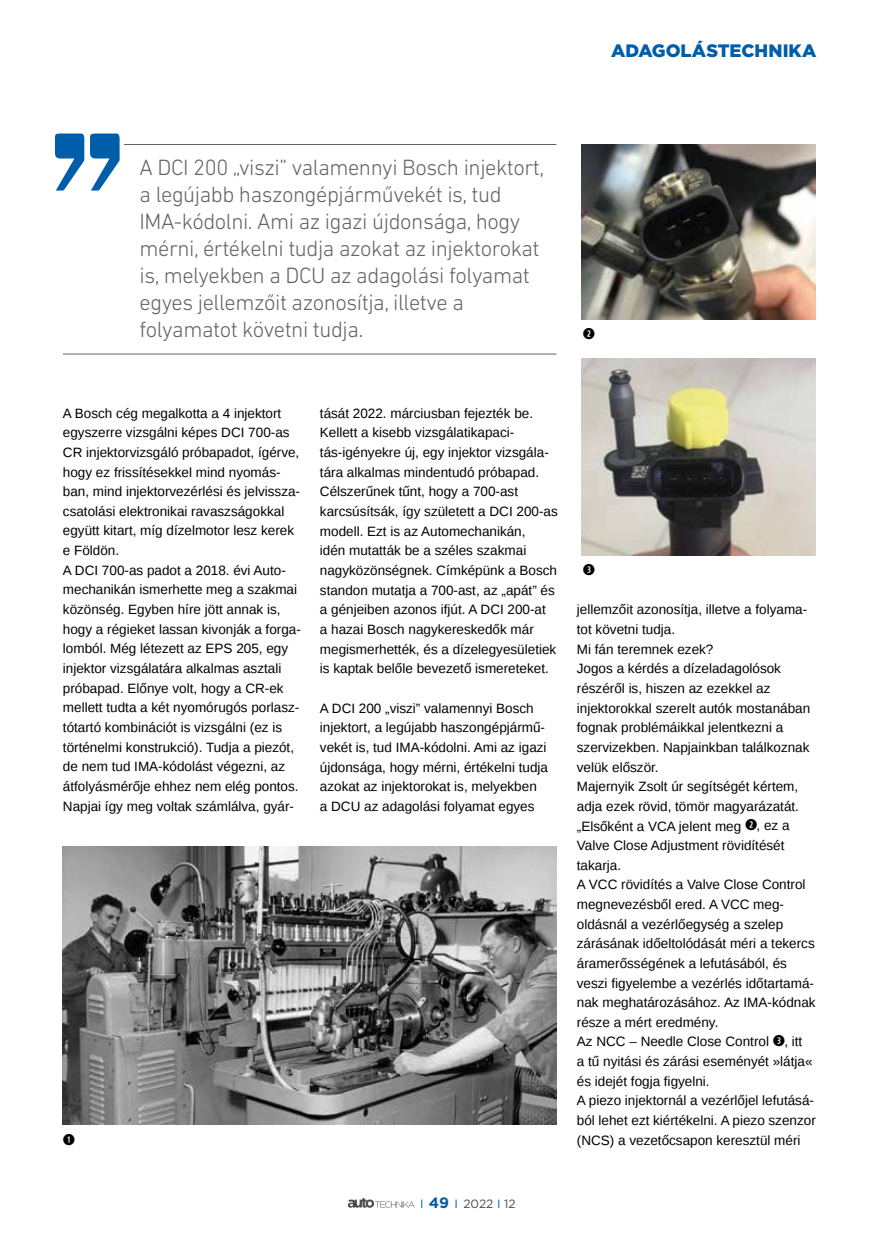
<style>
.page{position:relative;width:872px;height:1246px;background:#fff}
.page>*{position:absolute;margin:0;border:0;box-sizing:border-box;transform-origin:0 0}
.t1{font:300 22.5px/27px "DIN Next LT Pro";letter-spacing:-.02em;color:#646363}
.t2{font:900 18px "Gotham";letter-spacing:-.005em;color:#005da9}
.t3{font:15px "Combi Numerals Ltd";color:#000}
.t4{font:13.5px/19.6px "Liberation Sans";color:#000}
.t5{font:12px "Gotham";color:#4a4a49}
.s1{font-family:"Combi Numerals Ltd";font-size:15px}
.s2{color:#005da9}
.s3{font-weight:700;font-size:15px;color:#005da9}
</style>
<div class="page">
<svg style="left:348px;top:1198px;width:67px;height:10px"></svg>
<img style="left:63px;top:847px;width:493px;height:277px">
<img style="left:582px;top:145px;width:234px;height:174px">
<img style="left:582px;top:358px;width:234px;height:197px">
<hr style="left:63px;top:144px;width:493px;height:1px;background:#646363">
<hr style="left:63px;top:354px;width:493px;height:1px;background:#646363">
<svg style="left:55px;top:133px;width:70px;height:58px"></svg>
<h2 class="t2" style="left:611px;top:38px;width:207px">ADAGOLÁSTECHNIKA</h2>
<p class="t1" style="left:139px;top:153px;width:406px">A DCI 200 „viszi” valamennyi Bosch injektort, a legújabb haszongépjárművekét is, tud IMA-kódolni. Ami az igazi újdonsága, hogy mérni, értékelni tudja azokat az injektorokat is, melyekben a DCU az adagolási folyamat egyes jellemzőit azonosítja, illetve a folyamatot követni tudja.</p>
<p class="t3" style="left:583px;top:325px;width:14px">➋</p>
<p class="t4" style="left:63px;top:404px;width:239px">A Bosch cég megalkotta a 4 injektort egyszerre vizsgálni képes DCI 700-as CR injektorvizsgáló próbapadot, ígérve, hogy ez frissítésekkel mind nyomás&shy;ban, mind injektorvezérlési és jelvissza&shy;csatolási elektronikai ravaszságokkal együtt kitart, míg dízelmotor lesz kerek e Földön.<br>A DCI 700-as padot a 2018. évi Auto&shy;mechanikán ismerhette meg a szakmai közönség. Egyben híre jött annak is, hogy a régieket lassan kivonják a forga&shy;lomból. Még létezett az EPS 205, egy injektor vizsgálatára alkalmas asztali próbapad. Előnye volt, hogy a CR-ek mellett tudta a két nyomórugós porlasz&shy;tótartó kombinációt is vizsgálni (ez is történelmi konstrukció). Tudja a piezót, de nem tud IMA-kódolást végezni, az átfolyásmérője ehhez nem elég pontos.<br>Napjai így meg voltak számlálva, gyár-</p>
<p class="t4" style="left:320px;top:404px;width:239px">tását 2022. márciusban fejezték be.<br>Kellett a kisebb vizsgálatikapaci&shy;tás-igényekre új, egy injektor vizsgála&shy;tára alkalmas mindentudó próbapad.<br>Célszerűnek tűnt, hogy a 700-ast karcsúsítsák, így született a DCI 200-as modell. Ezt is az Automechanikán,<br>idén mutatták be a széles szakmai nagyközönségnek. Címképünk a Bosch standon mutatja a 700-ast, az „apát” és a génjeiben azonos ifjút. A DCI 200-at<br>a hazai Bosch nagykereskedők már megismerhették, és a dízelegyesületiek is kaptak belőle bevezető ismereteket.</p>
<p class="t4" style="left:320px;top:699px;width:230px">A DCI 200 „viszi” valamennyi Bosch injektort, a legújabb haszongépjármű&shy;vekét is, tud IMA-kódolni. Ami az igazi újdonsága, hogy mérni, értékelni tudja azokat az injektorokat is, melyekben<br>a DCU az adagolási folyamat egyes</p>
<p class="t3" style="left:583px;top:561px;width:14px">➌</p>
<p class="t4" style="left:577px;top:600px;width:240px">jellemzőit azonosítja, illetve a folyama&shy;tot követni tudja.<br>Mi fán teremnek ezek?<br>Jogos a kérdés a dízeladagolósok részéről is, hiszen az ezekkel az injektorokkal szerelt autók mostanában fognak problémáikkal jelentkezni a szervizekben. Napjainkban találkoznak velük először.<br>Majernyik Zsolt úr segítségét kértem, adja ezek rövid, tömör magyarázatát. „Elsőként a VCA jelent meg <span class="s1">➋</span>, ez a Valve Close Adjustment rövidítését takarja.<br>A VCC rövidítés a Valve Close Control megnevezésből ered. A VCC meg&shy;oldásnál a vezérlőegység a szelep zárásának időeltolódását méri a tekercs áramerősségének a lefutásából, és veszi figyelembe a vezérlés időtartamá&shy;nak meghatározásához. Az IMA-kódnak része a mért eredmény.<br>Az NCC – Needle Close Control <span class="s1">➌</span>, itt<br>a tű nyitási és zárási eseményét »látja« és idejét fogja figyelni.<br>A piezo injektornál a vezérlőjel lefutásá&shy;ból lehet ezt kiértékelni. A piezo szenzor</p>
<p class="t3" style="left:63px;top:1131px;width:14px">➊</p>
<p class="t4" style="left:577px;top:1131px;width:225px">(NCS) a vezetőcsapon keresztül méri</p>
<p class="t5" style="left:420px;top:1196px;width:97px"><span class="s2">I</span> <span class="s3">49</span> <span class="s2">I</span> 2022 <span class="s2">I</span> 12</p>
</div>
